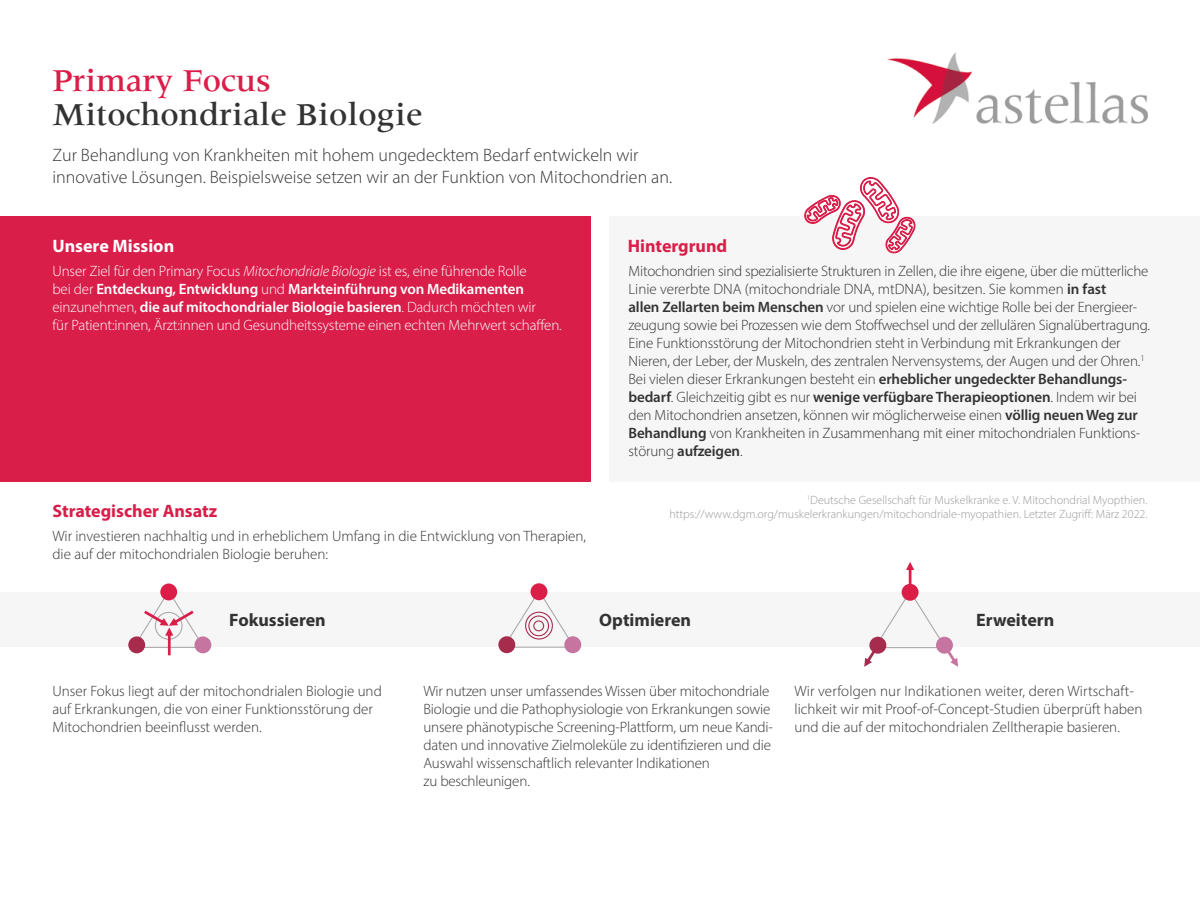
<style>
.page{position:relative;width:1200px;height:900px;background:#fff}
.page>*{position:absolute;margin:0;border:0;box-sizing:border-box;transform-origin:0 0}
.t1{font:500 33px "Meridien LT Std";color:#333}
.t2{font:500 33px "Meridien LT Std";color:#d91e49}
.t3{font:300 18px/21.6px "Myriad Pro";color:#333}
.t4{font:700 18px "Myriad Pro";color:#d91e49}
.t5{font:700 18px "Myriad Pro";color:#333}
.t6{font:700 18px "Myriad Pro";color:#fff}
.t7{font:300 15px/18px "Myriad Pro";letter-spacing:-.01em;color:#333}
.t8{font:300 15px/18px "Myriad Pro";letter-spacing:-.01em;color:#fff}
.t9{font:300 12px/14.4px "Myriad Pro";color:#999;text-align:right}
.s1{font-style:italic}
.s2{font-weight:600}
</style>
<div class="page">
<img style="left:887px;top:52px;width:261px;height:72px">
<div style="left:0;top:216px;width:591px;height:266px;background:#d91e49"></div>
<div style="left:609px;top:216px;width:591px;height:266px;background:#f6f6f7"></div>
<div style="left:0;top:592px;width:1200px;height:55px;background:#f6f6f7"></div>
<div style="left:195px;top:636px;width:16px;height:17px;background:#c5759f;border-radius:50%"></div>
<svg style="left:128px;top:636px;width:17px;height:17px"></svg>
<div style="left:160px;top:584px;width:17px;height:16px;background:#da1e48;border-radius:50%"></div>
<svg style="left:132px;top:589px;width:74px;height:66px"></svg>
<svg style="left:509px;top:589px;width:67px;height:60px"></svg>
<div style="left:564px;top:636px;width:17px;height:17px;background:#c5759f;border-radius:50%"></div>
<div style="left:498px;top:636px;width:17px;height:17px;background:#a62b4d;border-radius:50%"></div>
<div style="left:531px;top:583px;width:16px;height:17px;background:#da1e48;border-radius:50%"></div>
<div style="left:525px;top:612px;width:28px;height:28px;border:1px solid #a62b4d;border-radius:50%"></div>
<div style="left:528px;top:616px;width:21px;height:20px;border:1px solid #a62b4d;border-radius:50%"></div>
<div style="left:533px;top:620px;width:11px;height:11px;border:1px solid #a62b4d;border-radius:50%"></div>
<svg style="left:864px;top:562px;width:94px;height:105px"></svg>
<svg style="left:804px;top:177px;width:112px;height:77px"></svg>
<h1 class="t2" style="left:52px;top:63px;width:220px">Primary Focus</h1>
<h1 class="t1" style="left:52px;top:96px;width:372px">Mitochondriale Biologie</h1>
<p class="t3" style="left:52px;top:144px;width:621px">Zur Behandlung von Krankheiten mit hohem ungedecktem Bedarf entwickeln wir innovative Lösungen. Beispielsweise setzen wir an der Funktion von Mitochondrien an.</p>
<p class="t6" style="left:52px;top:234px;width:123px">Unsere Mission</p>
<p class="t8" style="left:52px;top:262px;width:511px">Unser Ziel für den Primary Focus <span class="s1">Mitochondriale Biologie</span> ist es, eine führende Rolle<br>bei der <span class="s2">Entdeckung, Entwicklung</span> und <span class="s2">Markteinführung von Medikamenten </span>einzunehmen, <span class="s2">die auf mitochondrialer Biologie basieren</span>. Dadurch möchten wir<br>für Patient:innen, Ärzt:innen und Gesundheitssysteme einen echten Mehrwert schaffen.</p>
<p class="t4" style="left:53px;top:500px;width:166px">Strategischer Ansatz</p>
<p class="t7" style="left:52px;top:527px;width:535px">Wir investieren nachhaltig und in erheblichem Umfang in die Entwicklung von Therapien, die auf der mitochondrialen Biologie beruhen:</p>
<p class="t4" style="left:628px;top:234px;width:101px">Hintergrund</p>
<p class="t7" style="left:628px;top:262px;width:523px">Mitochondrien sind spezialisierte Strukturen in Zellen, die ihre eigene, über die mütterliche Linie vererbte DNA (mitochondriale DNA, mtDNA), besitzen. Sie kommen <span class="s2">in fast<br>allen Zellarten beim Menschen</span> vor und spielen eine wichtige Rolle bei der Energieer&shy;zeugung sowie bei Prozessen wie dem Stoffwechsel und der zellulären Signalübertragung.<br>Eine Funktionsstörung der Mitochondrien steht in Verbindung mit Erkrankungen der Nieren, der Leber, der Muskeln, des zentralen Nervensystems, der Augen und der Ohren.<sup>1<br></sup>Bei vielen dieser Erkrankungen besteht ein <span class="s2">erheblicher ungedeckter Behandlungs&shy;bedarf</span>. Gleichzeitig gibt es nur <span class="s2">wenige verfügbare Therapieoptionen</span>. Indem wir bei den Mitochondrien ansetzen, können wir möglicherweise einen <span class="s2">völlig neuen Weg zur Behandlung</span> von Krankheiten in Zusammenhang mit einer mitochondrialen Funktions&shy;störung <span class="s2">aufzeigen</span>.</p>
<p class="t9" style="left:669px;top:493px;width:480px"><sup>1</sup>Deutsche Gesellschaft für Muskelkranke e. V. Mitochondrial Myopthien. https://www.dgm.org/muskelerkrankungen/mitochondriale-myopathien. Letzter Zugriff: März 2022.</p>
<p class="t5" style="left:229px;top:608px;width:98px">Fokussieren</p>
<p class="t5" style="left:599px;top:608px;width:93px">Optimieren</p>
<p class="t5" style="left:976px;top:608px;width:80px">Erweitern</p>
<p class="t7" style="left:52px;top:682px;width:331px">Unser Fokus liegt auf der mitochondrialen Biologie und auf Erkrankungen, die von einer Funktionsstörung der<br>Mitochondrien beeinflusst werden.</p>
<p class="t7" style="left:423px;top:682px;width:351px">Wir nutzen unser umfassendes Wissen über mitochondriale Biologie und die Pathophysiologie von Erkrankungen sowie unsere phänotypische Screening-Plattform, um neue Kandi&shy;daten und innovative Zielmoleküle zu identifizieren und die Auswahl wissenschaftlich relevanter Indikationen<br>zu beschleunigen.</p>
<p class="t7" style="left:794px;top:682px;width:349px">Wir verfolgen nur Indikationen weiter, deren Wirtschaft&shy;lichkeit wir mit Proof-of-Concept-Studien überprüft haben und die auf der mitochondrialen Zelltherapie basieren.</p>
</div>
